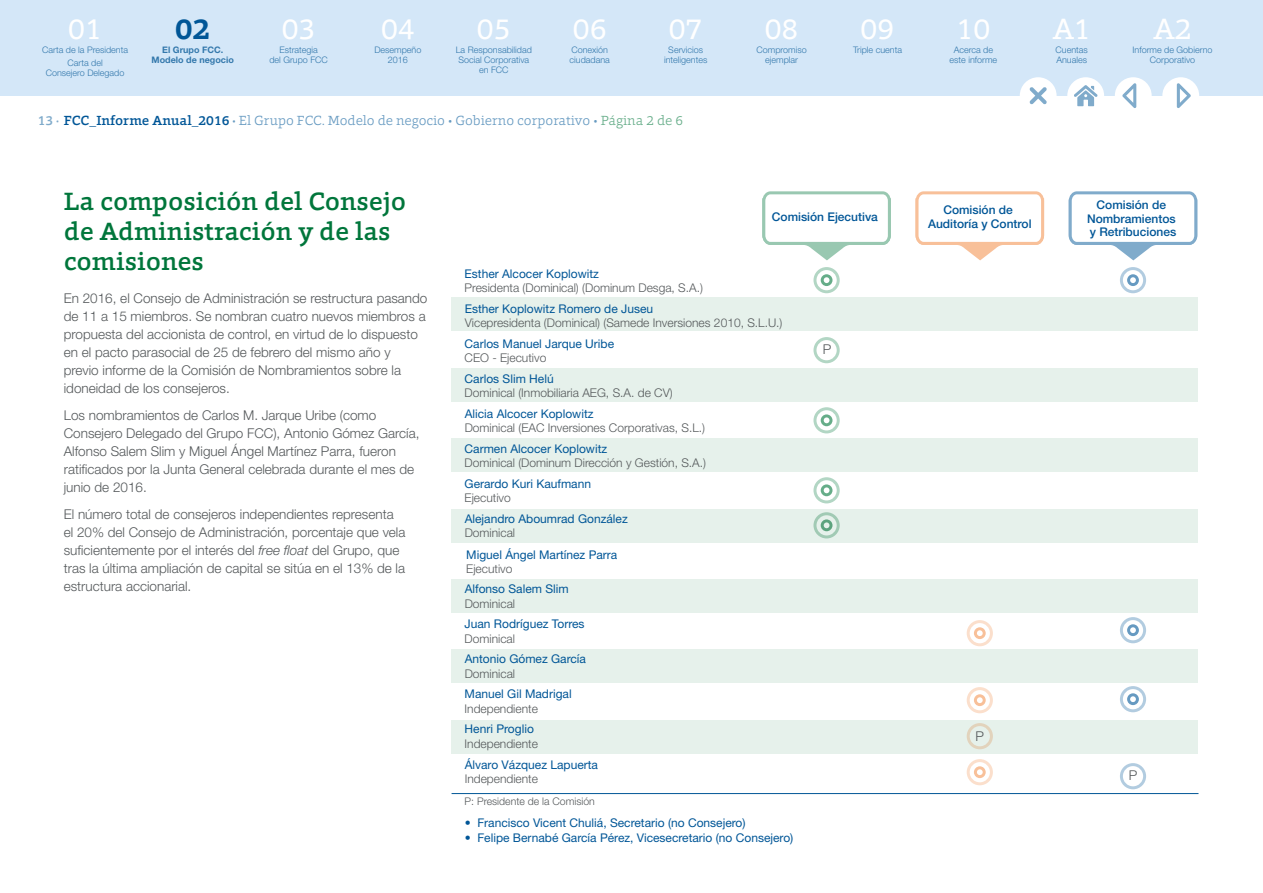
<style>
.page{position:relative;width:1263px;height:893px;background:#fff}
.page>*{position:absolute;margin:0;border:0;box-sizing:border-box;transform-origin:0 0}
.t1{font:30px "Foro";color:#fff}
.t2{font:700 30px "Foro";color:#005697}
.t3{font:500 25.5px/30px "Foro";color:#00763b}
.t4{font:300 13.5px/18px "Helvetica Neue LT";color:#54585a}
.t5{font:300 13.5px "Foro";color:#669ac1}
.t6{font:12px "Helvetica Neue LT";color:#005697}
.t7{font:300 12px "Helvetica Neue LT";color:#54585a}
.t8{font:500 12px/13.5px "Helvetica Neue LT";color:#005697;text-align:center}
.t9{font:300 10.5px "Helvetica Neue LT";color:#54585a}
.t10{font:300 9px/9.8px "Helvetica Neue LT";color:#3378ac;text-align:center}
.t11{font:700 9px/9.8px "Helvetica Neue LT";color:#3378ac;text-align:center}
.s1{font-weight:500;color:#80abcb}
.s2{font-weight:500;color:#005697}
.s3{font-weight:700}
.s4{color:#66ad89}
.s5{font-style:italic}
</style>
<div class="page">
<div style="left:0;top:0;width:1263px;height:96px;background:#d4e7f8"></div>
<div style="left:1162px;top:77px;width:37px;height:37px;background:#fff;border-radius:50%"></div>
<div style="left:1115px;top:77px;width:37px;height:37px;background:#fff;border-radius:50%"></div>
<div style="left:1067px;top:77px;width:37px;height:37px;background:#fff;border-radius:50%"></div>
<div style="left:1020px;top:77px;width:36px;height:37px;background:#fff;border-radius:50%"></div>
<svg style="left:1074px;top:85px;width:24px;height:21px"></svg>
<svg style="left:1122px;top:83px;width:14px;height:25px"></svg>
<svg style="left:1177px;top:83px;width:14px;height:25px"></svg>
<svg style="left:1029px;top:87px;width:18px;height:17px"></svg>
<div style="left:452px;top:298px;width:746px;height:33px;background:#e6f1eb"></div>
<div style="left:452px;top:368px;width:746px;height:34px;background:#e6f1eb"></div>
<div style="left:452px;top:438px;width:746px;height:34px;background:#e6f1eb"></div>
<div style="left:452px;top:509px;width:746px;height:33px;background:#e6f1eb"></div>
<div style="left:452px;top:579px;width:746px;height:34px;background:#e6f1eb"></div>
<div style="left:452px;top:649px;width:746px;height:34px;background:#e6f1eb"></div>
<div style="left:452px;top:720px;width:746px;height:33px;background:#e6f1eb"></div>
<svg style="left:762px;top:191px;width:129px;height:69px"></svg>
<svg style="left:813px;top:337px;width:27px;height:26px"></svg>
<svg style="left:813px;top:267px;width:27px;height:26px"></svg>
<svg style="left:813px;top:407px;width:27px;height:26px"></svg>
<svg style="left:813px;top:477px;width:27px;height:26px"></svg>
<svg style="left:813px;top:512px;width:27px;height:26px"></svg>
<svg style="left:915px;top:191px;width:129px;height:69px"></svg>
<svg style="left:967px;top:620px;width:26px;height:26px"></svg>
<svg style="left:967px;top:687px;width:26px;height:26px"></svg>
<svg style="left:967px;top:723px;width:26px;height:26px"></svg>
<svg style="left:967px;top:759px;width:26px;height:26px"></svg>
<svg style="left:1069px;top:191px;width:128px;height:69px"></svg>
<svg style="left:1120px;top:267px;width:26px;height:26px"></svg>
<svg style="left:1120px;top:617px;width:26px;height:26px"></svg>
<svg style="left:1120px;top:686px;width:26px;height:26px"></svg>
<svg style="left:1120px;top:763px;width:26px;height:26px"></svg>
<hr style="left:452px;top:793px;width:746px;height:1px;background:#005697">
<h1 class="t1" style="left:68px;top:10px;width:35px">01</h1>
<h1 class="t2" style="left:175px;top:9px;width:36px">02</h1>
<h1 class="t1" style="left:282px;top:10px;width:35px">03</h1>
<h1 class="t1" style="left:381px;top:10px;width:35px">04</h1>
<h1 class="t1" style="left:477px;top:10px;width:35px">05</h1>
<h1 class="t1" style="left:573px;top:10px;width:35px">06</h1>
<h1 class="t1" style="left:669px;top:10px;width:35px">07</h1>
<h1 class="t1" style="left:765px;top:10px;width:35px">08</h1>
<h1 class="t1" style="left:861px;top:10px;width:35px">09</h1>
<h1 class="t1" style="left:956px;top:10px;width:35px">10</h1>
<h1 class="t1" style="left:1153px;top:9px;width:40px">A2</h1>
<h1 class="t1" style="left:1053px;top:9px;width:40px">A1</h1>
<p class="t10" style="left:42px;top:43px;width:87px;line-height:13.2px">Carta de la Presidenta<br>Carta del</p>
<p class="t10" style="left:46px;top:68px;width:80px">Consejero Delegado</p>
<p class="t11" style="left:152px;top:45px;width:84px">El Grupo FCC.<br>Modelo de negocio</p>
<p class="t10" style="left:374px;top:45px;width:49px">Desempeño<br>2016</p>
<p class="t10" style="left:569px;top:45px;width:42px;text-align:left">Conexión ciudadana</p>
<p class="t10" style="left:664px;top:45px;width:45px">Servicios inteligentes</p>
<p class="t10" style="left:756px;top:45px;width:52px">Compromiso ejemplar</p>
<p class="t10" style="left:853px;top:45px;width:51px">Triple cuenta</p>
<p class="t10" style="left:949px;top:45px;width:49px">Acerca de este informe</p>
<p class="t10" style="left:1132px;top:45px;width:82px">Informe de Gobierno<br>Corporativo</p>
<p class="t10" style="left:1056px;top:45px;width:34px;text-align:left">Cuentas<br>Anuales</p>
<p class="t10" style="left:456px;top:45px;width:78px">La Responsabilidad<br>Social Corporativa en FCC</p>
<p class="t10" style="left:269px;top:45px;width:60px">Estrategia<br>del Grupo FCC</p>
<p class="t5" style="left:38px;top:112px;width:647px"><span class="s1">13 ·</span> <span class="s2">FCC_Informe Anual_2016</span> <span class="s3">·</span> El Grupo FCC. Modelo de negocio • Gobierno corporativo • <span class="s4">Página 2 de 6</span></p>
<h2 class="t3" style="left:64px;top:186px;width:344px">La composición del Consejo de Administración y de las comisiones</h2>
<p class="t4" style="left:64px;top:288px;width:365px">En 2016, el Consejo de Administración se restructura pasando de 11 a 15 miembros. Se nombran cuatro nuevos miembros a propuesta del accionista de control, en virtud de lo dispuesto en el pacto parasocial de 25 de febrero del mismo año y previo informe de la Comisión de Nombramientos sobre la idoneidad de los consejeros.</p>
<p class="t4" style="left:64px;top:405px;width:357px">Los nombramientos de Carlos M. Jarque Uribe (como Consejero Delegado del Grupo FCC), Antonio Gómez García, Alfonso Salem Slim y Miguel Ángel Martínez Parra, fueron ratificados por la Junta General celebrada durante el mes de junio de 2016.</p>
<p class="t4" style="left:64px;top:504px;width:343px">El número total de consejeros independientes representa el 20% del Consejo de Administración, porcentaje que vela suficientemente por el interés del <span class="s5">free float</span> del Grupo, que tras la última ampliación de capital se sitúa en el 13% de la estructura accionarial.</p>
<p class="t6" style="left:465px;top:266px;width:136px">Esther Alcocer Koplowitz</p>
<p class="t7" style="left:465px;top:281px;width:240px">Presidenta (Dominical) (Dominum Desga, S.A.)</p>
<p class="t8" style="left:772px;top:209px;width:108px">Comisión Ejecutiva</p>
<p class="t8" style="left:928px;top:203px;width:105px">Comisión de<br>Auditoría y Control</p>
<p class="t8" style="left:1087px;top:198px;width:91px">Comisión de<br>Nombramientos y Retribuciones</p>
<p class="t6" style="left:465px;top:301px;width:190px">Esther Koplowitz Romero de Juseu</p>
<p class="t7" style="left:465px;top:315px;width:319px">Vicepresidenta (Dominical) (Samede Inversiones 2010, S.L.U.)</p>
<p class="t6" style="left:465px;top:336px;width:151px">Carlos Manuel Jarque Uribe</p>
<p class="t7" style="left:465px;top:350px;width:83px">CEO - Ejecutivo</p>
<p class="t6" style="left:465px;top:371px;width:91px">Carlos Slim Helú</p>
<p class="t7" style="left:465px;top:385px;width:210px">Dominical (Inmobiliaria AEG, S.A. de CV)</p>
<p class="t6" style="left:465px;top:407px;width:130px">Alicia Alcocer Koplowitz</p>
<p class="t7" style="left:465px;top:421px;width:242px">Dominical (EAC Inversiones Corporativas, S.L.)</p>
<p class="t6" style="left:465px;top:442px;width:144px">Carmen Alcocer Koplowitz</p>
<p class="t7" style="left:465px;top:456px;width:243px">Dominical (Dominum Dirección y Gestión, S.A.)</p>
<p class="t6" style="left:465px;top:477px;width:128px">Gerardo Kuri Kaufmann</p>
<p class="t7" style="left:465px;top:491px;width:48px">Ejecutivo</p>
<p class="t6" style="left:465px;top:512px;width:165px">Alejandro Aboumrad González</p>
<p class="t7" style="left:465px;top:526px;width:52px">Dominical</p>
<p class="t6" style="left:466px;top:547px;width:153px">Miguel Ángel Martínez Parra</p>
<p class="t7" style="left:466px;top:561px;width:48px">Ejecutivo</p>
<p class="t6" style="left:465px;top:582px;width:106px">Alfonso Salem Slim</p>
<p class="t7" style="left:465px;top:596px;width:52px">Dominical</p>
<p class="t6" style="left:465px;top:617px;width:121px">Juan Rodríguez Torres</p>
<p class="t7" style="left:465px;top:631px;width:52px">Dominical</p>
<p class="t6" style="left:465px;top:652px;width:123px">Antonio Gómez García</p>
<p class="t7" style="left:465px;top:666px;width:52px">Dominical</p>
<p class="t6" style="left:465px;top:687px;width:109px">Manuel Gil Madrigal</p>
<p class="t7" style="left:465px;top:701px;width:75px">Independiente</p>
<p class="t6" style="left:465px;top:722px;width:71px">Henri Proglio</p>
<p class="t7" style="left:465px;top:736px;width:75px">Independiente</p>
<p class="t6" style="left:465px;top:758px;width:135px">Álvaro Vázquez Lapuerta</p>
<p class="t7" style="left:465px;top:772px;width:75px">Independiente</p>
<p class="t6" style="left:465px;top:816px;width:282px">• Francisco Vicent Chuliá, Secretario (no Consejero)</p>
<p class="t6" style="left:465px;top:831px;width:330px">• Felipe Bernabé García Pérez, Vicesecretario (no Consejero)</p>
<p class="t9" style="left:465px;top:795px;width:132px">P: Presidente de la Comisión</p>
<p class="t4" style="left:823px;top:340px;width:10px">P</p>
<p class="t4" style="left:975px;top:727px;width:10px">P</p>
<p class="t4" style="left:1129px;top:766px;width:10px">P</p>
</div>
